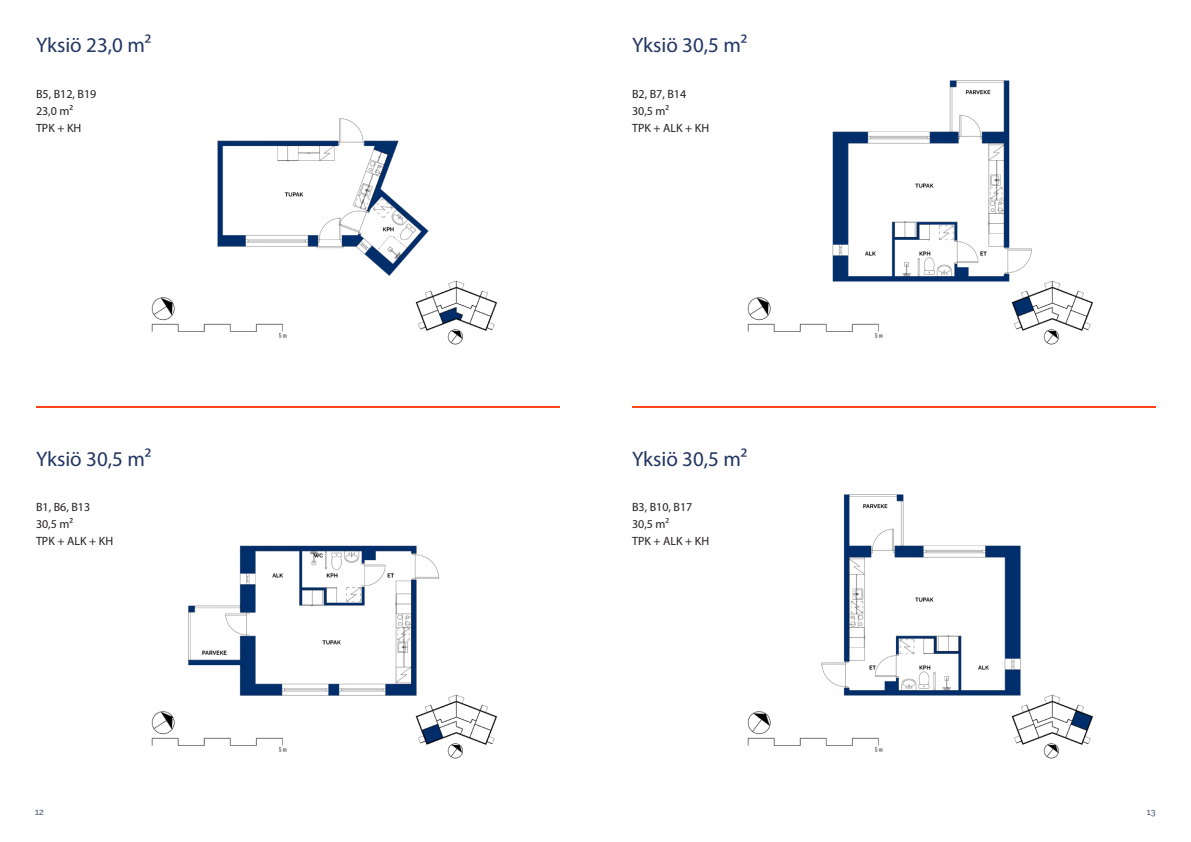
<style>
.page{position:relative;width:1191px;height:842px;background:#fff}
.page>*{position:absolute;margin:0;border:0;box-sizing:border-box;transform-origin:0 0}
.t1{font:21px "Myriad Pro";color:#213562}
.body_text{font:12px "Myriad Pro";color:#231f20}
.t2{font:9px "Raleway";color:#213562}
</style>
<div class="page">
<img style="left:151px;top:118px;width:347px;height:227px">
<img style="left:151px;top:545px;width:347px;height:214px">
<hr style="left:36px;top:406px;width:523px;height:2px;background:#fa4616">
<img style="left:747px;top:80px;width:347px;height:265px">
<img style="left:747px;top:494px;width:347px;height:265px">
<hr style="left:632px;top:406px;width:523px;height:2px;background:#fa4616">
<p class="t1" style="left:36px;top:32px;width:117px">Yksiö 23,0 m²</p>
<p class="body_text" style="left:36px;top:86px;width:62px">B5, B12, B19</p>
<p class="body_text" style="left:36px;top:103px;width:39px">23,0 m²</p>
<p class="body_text" style="left:36px;top:120px;width:47px">TPK + KH</p>
<p class="t1" style="left:36px;top:446px;width:117px">Yksiö 30,5 m²</p>
<p class="body_text" style="left:36px;top:500px;width:56px">B1, B6, B13</p>
<p class="body_text" style="left:36px;top:517px;width:39px">30,5 m²</p>
<p class="body_text" style="left:36px;top:534px;width:79px">TPK + ALK + KH</p>
<p class="t1" style="left:632px;top:32px;width:117px">Yksiö 30,5 m²</p>
<p class="body_text" style="left:632px;top:86px;width:56px">B2, B7, B14</p>
<p class="body_text" style="left:632px;top:103px;width:39px">30,5 m²</p>
<p class="body_text" style="left:632px;top:120px;width:79px">TPK + ALK + KH</p>
<p class="t1" style="left:632px;top:446px;width:117px">Yksiö 30,5 m²</p>
<p class="body_text" style="left:632px;top:500px;width:62px">B3, B10, B17</p>
<p class="body_text" style="left:632px;top:517px;width:39px">30,5 m²</p>
<p class="body_text" style="left:632px;top:534px;width:79px">TPK + ALK + KH</p>
<p class="t2" style="left:35px;top:806px;width:10px">12</p>
<p class="t2" style="left:1146px;top:806px;width:10px">13</p>
</div>
